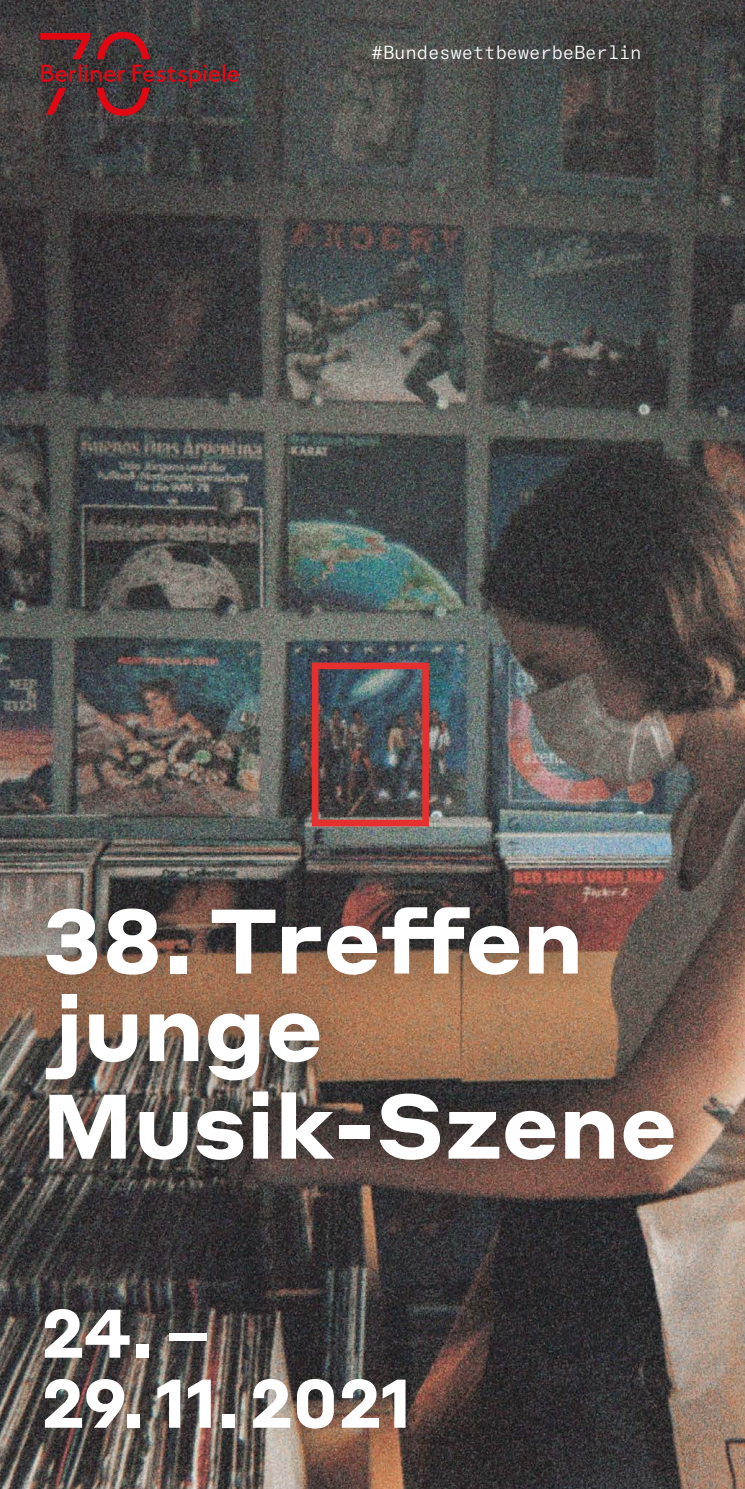
<style>
.page{position:relative;width:745px;height:1489px;background:#fff}
.page>*{position:absolute;margin:0;border:0;box-sizing:border-box;transform-origin:0 0}
.H1_Front_36_Pt_weiss{font:700 90px/87.5px "Styrene A";color:#fff}
.H2_Front_27_Pt_weiss{font:700 67.5px "Styrene A";letter-spacing:-.02em;color:#fff}
.p_Hashtag{font:300 18.75px "GT America Mono";letter-spacing:-.02em;color:#fff}
</style>
<div class="page">
<img style="left:0;top:0;width:744px;height:1488px">
<div style="left:10px;top:870px;width:699px;height:325px;background:#1d1d1b;opacity:.48"></div>
<img style="left:311px;top:662px;width:117px;height:164px">
<svg style="left:40px;top:32px;width:199px;height:84px;background:#583337"></svg>
<p class="p_Hashtag" style="left:371px;top:42px;width:272px">#BundeswettbewerbeBerlin</p>
<p class="H1_Front_36_Pt_weiss" style="left:43px;top:889px;width:542px">38. Treffen junge</p>
<p class="H1_Front_36_Pt_weiss" style="left:42px;top:1074px;width:636px">Musik-Szene</p>
<p class="H2_Front_27_Pt_weiss" style="left:41px;top:1275px;width:172px">24. –</p>
<p class="H2_Front_27_Pt_weiss" style="left:41px;top:1345px;width:372px">29. 11. 2021</p>
</div>
